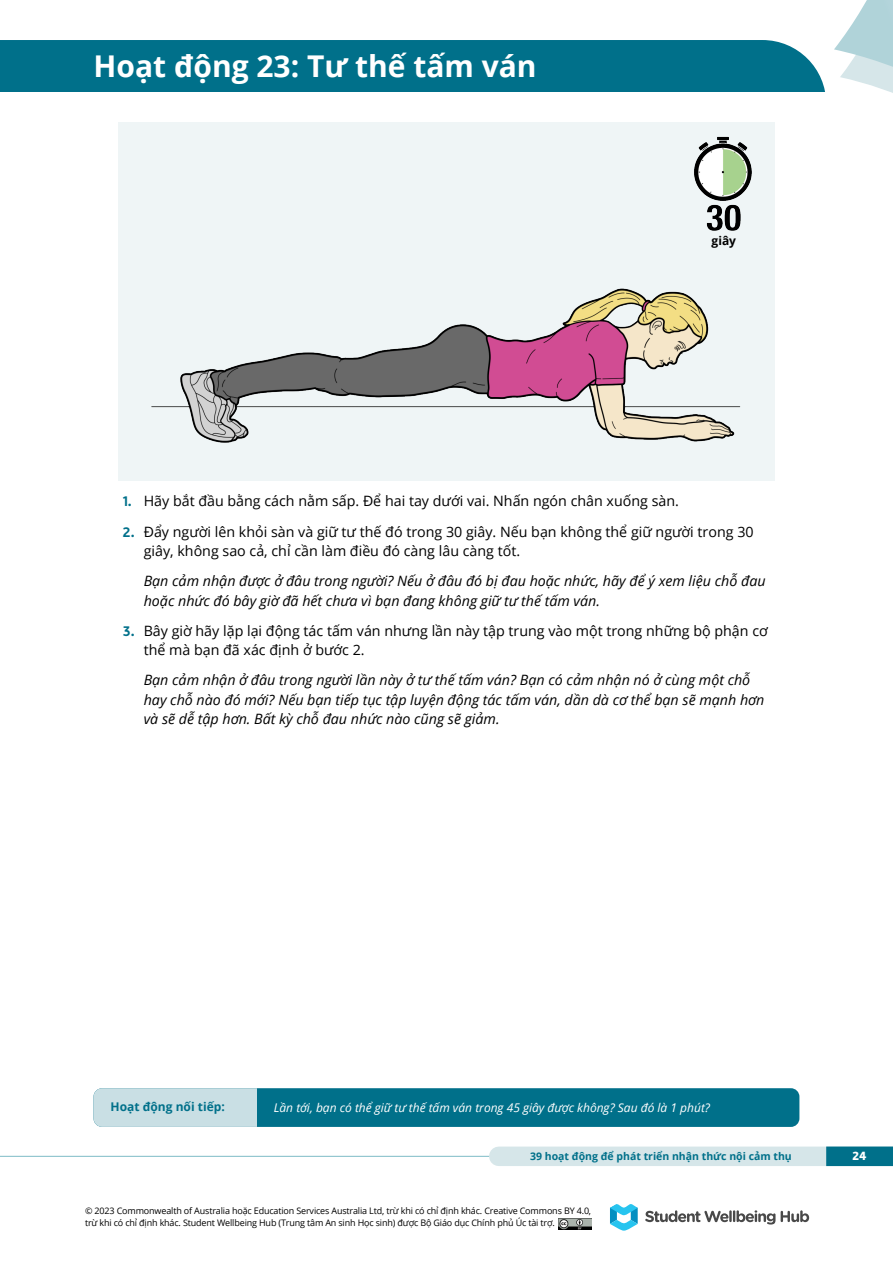
<style>
.page{position:relative;width:893px;height:1263px;background:#fff}
.page>*{position:absolute;margin:0;border:0;box-sizing:border-box;transform-origin:0 0}
.t1{font:700 30px "Open Sans";color:#fff}
.t2{font:italic 14.25px/19.5px "Open Sans";color:#000}
.t3{font:14.25px/19.5px "Open Sans";color:#000}
.t4{font:800 13.5px "Vision";color:#fff}
.t5{font:italic 12px "Open Sans";color:#fff}
.t6{font:700 12px "Open Sans";color:#00708a}
.t7{font:700 12px "Open Sans";color:#000}
.t8{font:700 10.5px "Open Sans";color:#00708a}
.t9{font:9px/12px "Open Sans";letter-spacing:-.015em;color:#000}
.s1{font-family:"Vision";font-weight:700;font-size:15.75px;color:#00708a}
</style>
<div class="page">
<div style="left:0;top:40px;width:826px;height:51px;background:#00708a"></div>
<svg style="left:834px;top:0;width:59px;height:93px"></svg>
<hr style="left:0;top:1156px;width:893px;height:1px;background:#7ebcc6">
<div style="left:499px;top:1146px;width:394px;height:20px;background:#d6e6e9"></div>
<div style="left:826px;top:1146px;width:67px;height:20px;background:#00708a"></div>
<svg style="left:610px;top:1204px;width:28px;height:27px"></svg>
<svg style="left:645px;top:1210px;width:130px;height:14px"></svg>
<svg style="left:781px;top:1210px;width:28px;height:12px"></svg>
<img style="left:559px;top:1218px;width:32px;height:12px">
<div style="left:94px;top:1088px;width:705px;height:39px;background:#00708a;border-radius:9px"></div>
<div style="left:94px;top:1088px;width:163px;height:39px;background:#c9dfe4"></div>
<div style="left:118px;top:122px;width:657px;height:358px;background:#eff5f6"></div>
<img style="left:151px;top:288px;width:590px;height:155px">
<img style="left:694px;top:136px;width:58px;height:95px">
<h1 class="t1" style="left:94px;top:45px;width:445px">Hoạt động 23: Tư thế tấm ván</h1>
<p class="t7" style="left:712px;top:232px;width:26px">giây</p>
<p class="t3" style="left:122px;top:491px;width:558px"><span class="s1">1.</span> Hãy bắt đầu bằng cách nằm sấp. Để hai tay dưới vai. Nhấn ngón chân xuống sàn.</p>
<p class="t3" style="left:144px;top:521px;width:611px;text-indent:-21px"><span class="s1">2.</span> Đẩy người lên khỏi sàn và giữ tư thế đó trong 30 giây. Nếu bạn không thể giữ người trong 30 giây, không sao cả, chỉ cần làm điều đó càng lâu càng tốt.</p>
<p class="t2" style="left:144px;top:571px;width:623px">Bạn cảm nhận được ở đâu trong người? Nếu ở đâu đó bị đau hoặc nhức, hãy để ý xem liệu chỗ đau hoặc nhức đó bây giờ đã hết chưa vì bạn đang không giữ tư thế tấm ván.</p>
<p class="t3" style="left:144px;top:620px;width:626px;text-indent:-21px"><span class="s1">3.</span> Bây giờ hãy lặp lại động tác tấm ván nhưng lần này tập trung vào một trong những bộ phận cơ thể mà bạn đã xác định ở bước 2.</p>
<p class="t2" style="left:144px;top:670px;width:622px">Bạn cảm nhận ở đâu trong người lần này ở tư thế tấm ván? Bạn có cảm nhận nó ở cùng một chỗ hay chỗ nào đó mới? Nếu bạn tiếp tục tập luyện động tác tấm ván, dần dà cơ thể bạn sẽ mạnh hơn và sẽ dễ tập hơn. Bất kỳ chỗ đau nhức nào cũng sẽ giảm.</p>
<p class="t6" style="left:111px;top:1098px;width:116px">Hoạt động nối tiếp:</p>
<p class="t5" style="left:274px;top:1099px;width:438px">Lần tới, bạn có thể giữ tư thế tấm ván trong 45 giây được không? Sau đó là 1 phút?</p>
<p class="t8" style="left:530px;top:1149px;width:263px">39 hoạt động để phát triển nhận thức nội cảm thụ</p>
<p class="t4" style="left:852px;top:1148px;width:16px">24</p>
<p class="t9" style="left:85px;top:1205px;width:508px">© 2023 Commonwealth of Australia hoặc Education Services Australia Ltd, trừ khi có chỉ định khác. Creative Commons BY 4.0, trừ khi có chỉ định khác. Student Wellbeing Hub (Trung tâm An sinh Học sinh) được Bộ Giáo dục Chính phủ Úc tài trợ.</p>
</div>
